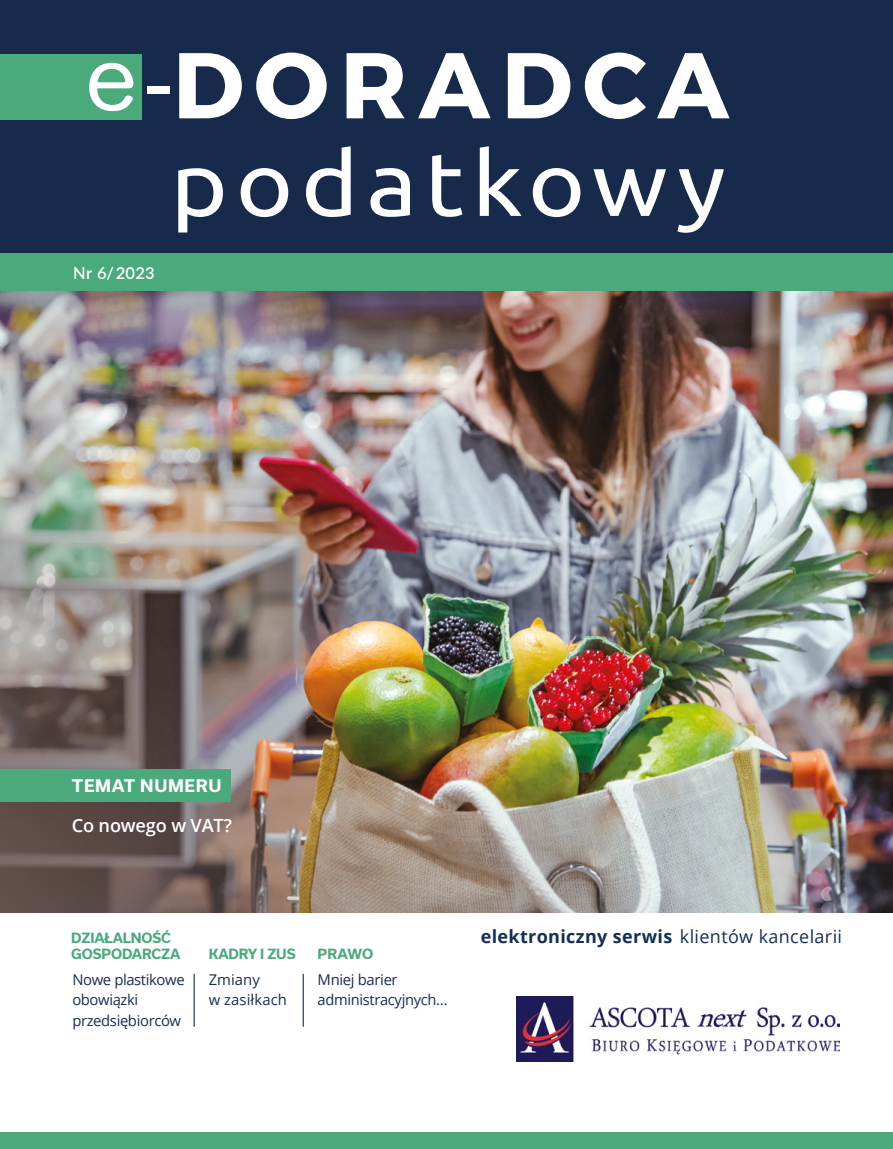
<style>
.page{position:relative;width:893px;height:1149px;background:#fff}
.page>*{position:absolute;margin:0;border:0;box-sizing:border-box;transform-origin:0 0}
.t1{font:93px "Trueno Bd";letter-spacing:.115em;color:#fff}
.t2{font:89.7px "Ubuntu";letter-spacing:.08em;color:#fff;scale:1.09 1}
.t3{font:600 18.15px "Open Sans";letter-spacing:-.01em;color:#fff}
.t4{font:700 18px "Open Sans";letter-spacing:.02em;color:#152e55}
.t5{font:700 16.5px "Usual";letter-spacing:.04em;color:#fff}
.t6{font:600 16.5px "Lato";letter-spacing:.02em;color:#fff}
.t7{font:14.85px/20.2px "Open Sans";letter-spacing:-.02em;color:#152e55}
.t8{font:14.85px/20.2px "Open Sans";letter-spacing:.005em;color:#152e55}
.t9{font:700 13.5px/16.5px "Usual";letter-spacing:-.01em;color:#4aaa7c}
.s1{font-family:"Hira Maru Pro W4";font-size:82.8px}
.s2{font-family:"Ubuntu";font-size:85.35px}
.s3{font-weight:400}
</style>
<div class="page">
<img style="left:0;top:290px;width:893px;height:622px">
<div style="left:0;top:247px;width:893px;height:43px;background:#4aaa7c"></div>
<div style="left:0;top:769px;width:230px;height:32px;background:#4aaa7c"></div>
<hr style="left:194px;top:973px;width:1px;height:53px;background:#182a4b">
<hr style="left:303px;top:973px;width:1px;height:53px;background:#182a4b">
<div style="left:0;top:1132px;width:893px;height:16px;background:#4aaa7c"></div>
<div style="left:0;top:0;width:893px;height:252px;background:#182a4b"></div>
<div style="left:0;top:54px;width:142px;height:65px;background:#4aaa7c"></div>
<img style="left:516px;top:996px;width:324px;height:64px">
<h1 class="t1" style="left:85px;top:28px;width:645px"><span class="s1">e</span><span class="s2">-</span>DORADCA</h1>
<h2 class="t2" style="left:170px;top:129px;width:511px">podatkowy</h2>
<p class="t6" style="left:73px;top:261px;width:83px">Nr 6/ 2023</p>
<p class="t5" style="left:72px;top:776px;width:151px">TEMAT NUMERU</p>
<p class="t3" style="left:72px;top:812px;width:162px">Co nowego w VAT?</p>
<p class="t9" style="left:71px;top:929px;width:111px">DZIAŁALNOŚĆ<br>GOSPODARCZA</p>
<p class="t9" style="left:209px;top:945px;width:88px">KADRY I ZUS</p>
<p class="t8" style="left:209px;top:968px;width:80px">Zmiany<br>w zasiłkach</p>
<p class="t9" style="left:318px;top:945px;width:57px">PRAWO</p>
<p class="t7" style="left:72px;top:968px;width:114px">Nowe plastikowe obowiązki przedsiębiorców</p>
<p class="t7" style="left:318px;top:968px;width:132px">Mniej barier administracyjnych…</p>
<p class="t4" style="left:481px;top:923px;width:363px">elektroniczny serwis <span class="s3">klientów kancelarii</span></p>
</div>
